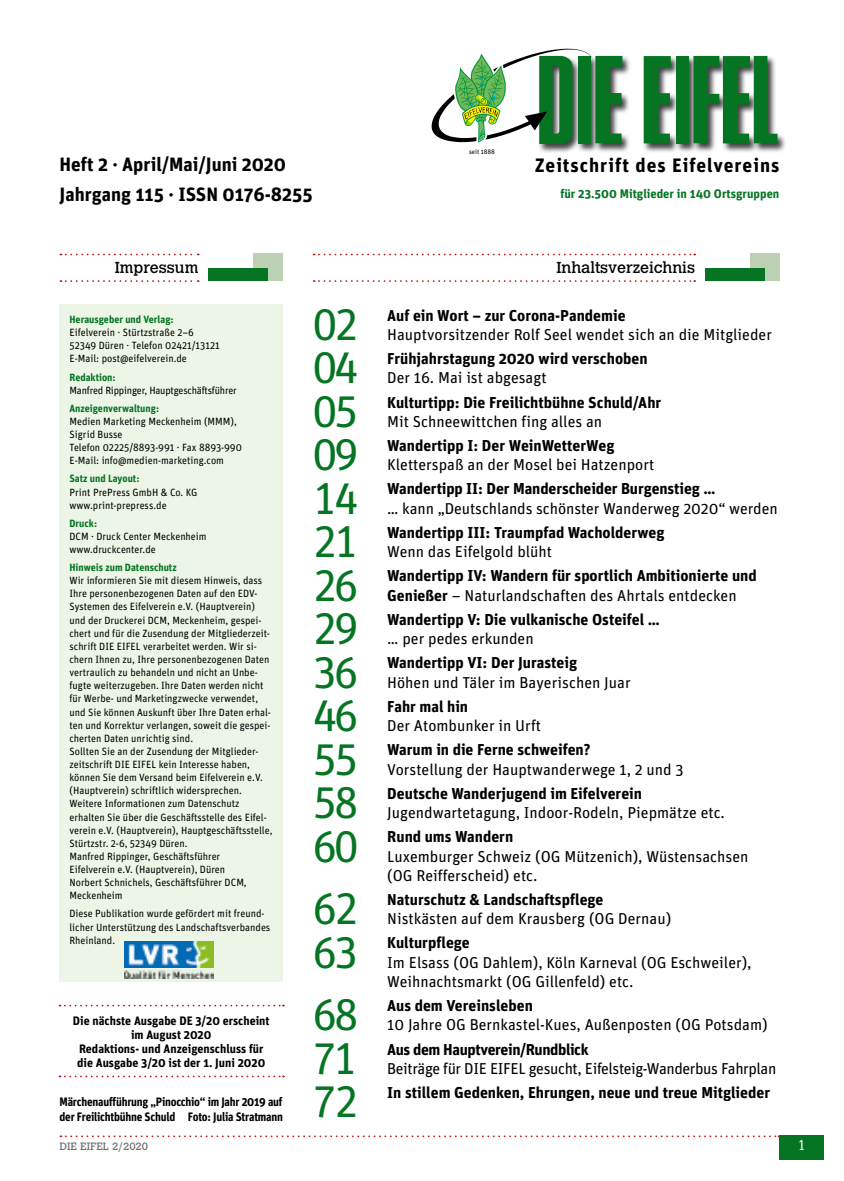
<style>
.page{position:relative;width:844px;height:1181px;background:#fff}
.page>*{position:absolute;margin:0;border:0;box-sizing:border-box;transform-origin:0 0}
.t1{font:44.27px "Unit OT";letter-spacing:-.065em;color:#057523}
.t2{font:700 19.43px "Unit OT";letter-spacing:.05em;color:#000}
.t3{font:700 19.25px/29.2px "Unit OT";color:#000}
.t4{font:15.75px/19.2px "Unit OT";color:#000}
.t5{font:700 15.75px/19.2px "Unit OT";color:#000}
.t6{font:15.75px "Unit OT";letter-spacing:-.025em;color:#000}
.t7{font:15.75px "Calvert";color:#000}
.t8{font:700 15.75px "Unit OT";letter-spacing:-.025em;color:#000}
.t9{font:300 14px "Calvert";color:#fff}
.t10{font:700 12.42px "Unit OT";color:#057523}
.t11{font:700 12.25px/14px "Unit OT";letter-spacing:-.005em;color:#000;text-align:center}
.t12{font:700 12.25px/15.8px "Unit OT";letter-spacing:-.005em;color:#000;scale:.92 1}
.t13{font:10.5px/13.1px "Unit OT";color:#000;scale:.96 1}
.t14{font:700 10.5px "Unit OT";color:#057523;scale:.96 1}
.t15{font:10.5px "Unit OT";letter-spacing:-.02em;color:#000;scale:.96 1}
.t16{font:10.5px "Calvert";color:#6e6e6e}
.t17{font:6.48px "Unit OT";color:#000}
.s1{font-weight:400}
</style>
<div class="page">
<svg style="left:60px;top:1135px;width:719px;height:2px"></svg>
<div style="left:537px;top:54px;width:249px;height:99px;background:#000;opacity:.75"></div>
<div style="left:676px;top:56px;width:12px;height:87px;background:#057523"></div>
<svg style="left:643px;top:56px;width:27px;height:87px"></svg>
<svg style="left:693px;top:56px;width:84px;height:87px"></svg>
<svg style="left:60px;top:254px;width:139px;height:1px"></svg>
<svg style="left:60px;top:280px;width:139px;height:2px"></svg>
<div style="left:779px;top:1135px;width:44px;height:25px;background:#057523"></div>
<div style="left:253px;top:254px;width:30px;height:27px;background:#bcd1b4"></div>
<div style="left:208px;top:269px;width:60px;height:12px;background:#057523"></div>
<svg style="left:313px;top:254px;width:382px;height:1px"></svg>
<svg style="left:313px;top:280px;width:382px;height:2px"></svg>
<div style="left:749px;top:254px;width:30px;height:27px;background:#bcd1b4"></div>
<div style="left:704px;top:269px;width:60px;height:12px;background:#057523"></div>
<svg style="left:431px;top:49px;width:191px;height:96px"></svg>
<svg style="left:60px;top:1075px;width:224px;height:2px"></svg>
<svg style="left:60px;top:1004px;width:224px;height:2px"></svg>
<div style="left:60px;top:305px;width:223px;height:677px;background:#edf5e6"></div>
<img style="left:124px;top:971px;width:90px;height:7px">
<img style="left:124px;top:941px;width:90px;height:26px">
<h3 class="t3" style="left:60px;top:150px;width:255px">Heft 2 · April/Mai/Juni 2020<br>Jahrgang 115 · ISSN 0176-8255</h3>
<p class="t17" style="left:469px;top:148px;width:27px">seit 1888</p>
<h2 class="t2" style="left:534px;top:153px;width:246px">Zeitschrift des Eifelvereins</h2>
<p class="t10" style="left:560px;top:185px;width:220px">für 23.500 Mitglieder in 140 Ortsgruppen</p>
<h3 class="t7" style="left:115px;top:258px;width:85px">Impressum</h3>
<h3 class="t7" style="left:556px;top:258px;width:140px">Inhaltsverzeichnis</h3>
<p class="t14" style="left:69px;top:313px;width:110px">Herausgeber und Verlag:</p>
<p class="t13" style="left:69px;top:326px;width:158px">Eifelverein · Stürtzstraße 2–6<br>52349 Düren · Telefon 02421/13121<br>E-Mail: post@eifelverein.de</p>
<p class="t14" style="left:69px;top:370px;width:50px">Redaktion:</p>
<p class="t15" style="left:69px;top:383px;width:176px">Manfred Rippinger, Hauptgeschäftsführer</p>
<p class="t14" style="left:69px;top:401px;width:95px">Anzeigenverwaltung:</p>
<p class="t13" style="left:69px;top:414px;width:181px">Medien Marketing Meckenheim (MMM),<br>Sigrid Busse<br>Telefon 02225/8893-991 · Fax 8893-990<br>E-Mail: info@medien-marketing.com</p>
<p class="t14" style="left:69px;top:472px;width:74px">Satz und Layout:</p>
<p class="t13" style="left:69px;top:485px;width:135px">Print PrePress GmbH &amp; Co. KG www.print-prepress.de</p>
<p class="t14" style="left:69px;top:516px;width:30px">Druck:</p>
<p class="t13" style="left:69px;top:529px;width:144px">DCM · Druck Center Meckenheim www.druckcenter.de</p>
<p class="t14" style="left:69px;top:560px;width:113px">Hinweis zum Datenschutz</p>
<p class="t13" style="left:69px;top:574px;width:213px">Wir informieren Sie mit diesem Hinweis, dass Ihre personenbezogenen Daten auf den EDV-Systemen des Eifelverein e.V. (Hauptverein) und der Druckerei DCM, Meckenheim, gespei&shy;chert und für die Zusendung der Mitgliederzeit&shy;schrift DIE EIFEL verarbeitet werden. Wir si&shy;chern Ihnen zu, Ihre personenbezogenen Daten vertraulich zu behandeln und nicht an Unbe&shy;fugte weiterzugeben. Ihre Daten werden nicht für Werbe- und Marketingzwecke verwendet, und Sie können Auskunft über Ihre Daten erhal&shy;ten und Korrektur verlangen, soweit die gespei&shy;cherten Daten unrichtig sind.<br>Sollten Sie an der Zusendung der Mitglieder&shy;zeitschrift DIE EIFEL kein Interesse haben, können Sie dem Versand beim Eifelverein e.V. (Hauptverein) schriftlich widersprechen.<br>Weitere Informationen zum Datenschutz erhalten Sie über die Geschäftsstelle des Eifel&shy;verein e.V. (Hauptverein), Hauptgeschäftsstelle, Stürtzstr. 2-6, 52349 Düren.<br>Manfred Rippinger, Geschäftsführer<br>Eifelverein e.V. (Hauptverein), Düren<br>Norbert Schnichels, Geschäftsführer DCM, Meckenheim</p>
<p class="t13" style="left:69px;top:907px;width:211px">Diese Publikation wurde gefördert mit freund&shy;licher Unterstützung des Landschaftsverbandes<br>Rheinland.</p>
<p class="t11" style="left:73px;top:1013px;width:198px">Die nächste Ausgabe DE 3/20 erscheint im August 2020<br>Redaktions- und Anzeigenschluss für die Ausgabe 3/20 ist der 1. Juni 2020</p>
<p class="t12" style="left:60px;top:1093px;width:244px">Märchenaufführung „Pinocchio“ im Jahr 2019 auf der Freilichtbühne Schuld Foto: Julia Stratmann</p>
<h1 class="t1" style="left:313px;top:296px;width:47px">02</h1>
<h3 class="t5" style="left:387px;top:305px;width:240px">Auf ein Wort – zur Corona-Pandemie</h3>
<h3 class="t4" style="left:387px;top:324px;width:386px">Hauptvorsitzender Rolf Seel wendet sich an die Mitglieder</h3>
<h1 class="t1" style="left:313px;top:340px;width:47px">04</h1>
<h3 class="t5" style="left:387px;top:349px;width:262px">Frühjahrstagung 2020 wird verschoben</h3>
<h3 class="t4" style="left:387px;top:368px;width:161px">Der 16. Mai ist abgesagt</h3>
<h1 class="t1" style="left:313px;top:383px;width:47px">05</h1>
<h3 class="t5" style="left:387px;top:392px;width:275px">Kulturtipp: Die Freilichtbühne Schuld/Ahr</h3>
<h3 class="t4" style="left:387px;top:411px;width:216px">Mit Schneewittchen fing alles an</h3>
<h1 class="t1" style="left:313px;top:427px;width:47px">09</h1>
<h3 class="t5" style="left:387px;top:435px;width:229px">Wandertipp I: Der WeinWetterWeg</h3>
<h3 class="t4" style="left:387px;top:455px;width:268px">Kletterspaß an der Mosel bei Hatzenport</h3>
<h1 class="t1" style="left:313px;top:470px;width:47px">14</h1>
<h3 class="t5" style="left:387px;top:479px;width:329px">Wandertipp II: Der Manderscheider Burgenstieg …</h3>
<h3 class="t4" style="left:387px;top:498px;width:392px">… kann „Deutschlands schönster Wanderweg 2020“ werden</h3>
<h1 class="t1" style="left:313px;top:514px;width:47px">21</h1>
<h3 class="t5" style="left:387px;top:522px;width:279px">Wandertipp III: Traumpfad Wacholderweg</h3>
<h3 class="t4" style="left:387px;top:542px;width:166px">Wenn das Eifelgold blüht</h3>
<h1 class="t1" style="left:313px;top:557px;width:47px">26</h1>
<h3 class="t5" style="left:387px;top:566px;width:371px">Wandertipp IV: Wandern für sportlich Ambitionierte und<br>Genießer <span class="s1">– Naturlandschaften des Ahrtals entdecken</span></h3>
<h1 class="t1" style="left:313px;top:601px;width:47px">29</h1>
<h3 class="t5" style="left:387px;top:609px;width:274px">Wandertipp V: Die vulkanische Osteifel …</h3>
<h3 class="t4" style="left:387px;top:629px;width:148px">… per pedes erkunden</h3>
<h1 class="t1" style="left:313px;top:644px;width:47px">36</h1>
<h3 class="t5" style="left:387px;top:653px;width:191px">Wandertipp VI: Der Jurasteig</h3>
<h3 class="t4" style="left:387px;top:672px;width:245px">Höhen und Täler im Bayerischen Juar</h3>
<h1 class="t1" style="left:313px;top:688px;width:47px">46</h1>
<h3 class="t5" style="left:387px;top:696px;width:82px">Fahr mal hin</h3>
<h3 class="t4" style="left:387px;top:716px;width:155px">Der Atombunker in Urft</h3>
<h1 class="t1" style="left:313px;top:731px;width:47px">55</h1>
<h3 class="t5" style="left:387px;top:740px;width:205px">Warum in die Ferne schweifen?</h3>
<h3 class="t4" style="left:387px;top:759px;width:298px">Vorstellung der Hauptwanderwege 1, 2 und 3</h3>
<h1 class="t1" style="left:313px;top:774px;width:47px">58</h1>
<h3 class="t5" style="left:387px;top:783px;width:256px">Deutsche Wanderjugend im Eifelverein</h3>
<h3 class="t4" style="left:387px;top:802px;width:339px">Jugendwartetagung, Indoor-Rodeln, Piepmätze etc.</h3>
<h1 class="t1" style="left:313px;top:818px;width:47px">60</h1>
<h3 class="t5" style="left:387px;top:827px;width:127px">Rund ums Wandern</h3>
<h3 class="t4" style="left:387px;top:846px;width:362px">Luxemburger Schweiz (OG Mützenich), Wüstensachsen (OG Reifferscheid) etc.</h3>
<h1 class="t1" style="left:313px;top:881px;width:47px">62</h1>
<h3 class="t5" style="left:387px;top:889px;width:218px">Naturschutz &amp; Landschaftspflege</h3>
<h3 class="t4" style="left:387px;top:909px;width:285px">Nistkästen auf dem Krausberg (OG Dernau)</h3>
<h1 class="t1" style="left:313px;top:924px;width:47px">63</h1>
<h3 class="t5" style="left:387px;top:933px;width:84px">Kulturpflege</h3>
<h3 class="t4" style="left:387px;top:952px;width:366px">Im Elsass (OG Dahlem), Köln Karneval (OG Eschweiler),<br>Weihnachtsmarkt (OG Gillenfeld) etc.</h3>
<h1 class="t1" style="left:313px;top:987px;width:47px">68</h1>
<h3 class="t5" style="left:387px;top:995px;width:147px">Aus dem Vereinsleben</h3>
<h3 class="t4" style="left:387px;top:1015px;width:382px">10 Jahre OG Bernkastel-Kues, Außenposten (OG Potsdam)</h3>
<h1 class="t1" style="left:313px;top:1030px;width:46px">71</h1>
<h3 class="t8" style="left:387px;top:1039px;width:203px">Aus dem Hauptverein/Rundblick</h3>
<h3 class="t6" style="left:387px;top:1058px;width:390px">Beiträge für DIE EIFEL gesucht, Eifelsteig-Wanderbus Fahrplan</h3>
<h1 class="t1" style="left:313px;top:1074px;width:47px">72</h1>
<h3 class="t5" style="left:387px;top:1082px;width:384px">In stillem Gedenken, Ehrungen, neue und treue Mitglieder</h3>
<p class="t16" style="left:60px;top:1140px;width:90px">DIE EIFEL 2/2020</p>
<h3 class="t9" style="left:797px;top:1137px;width:10px">1</h3>
</div>
